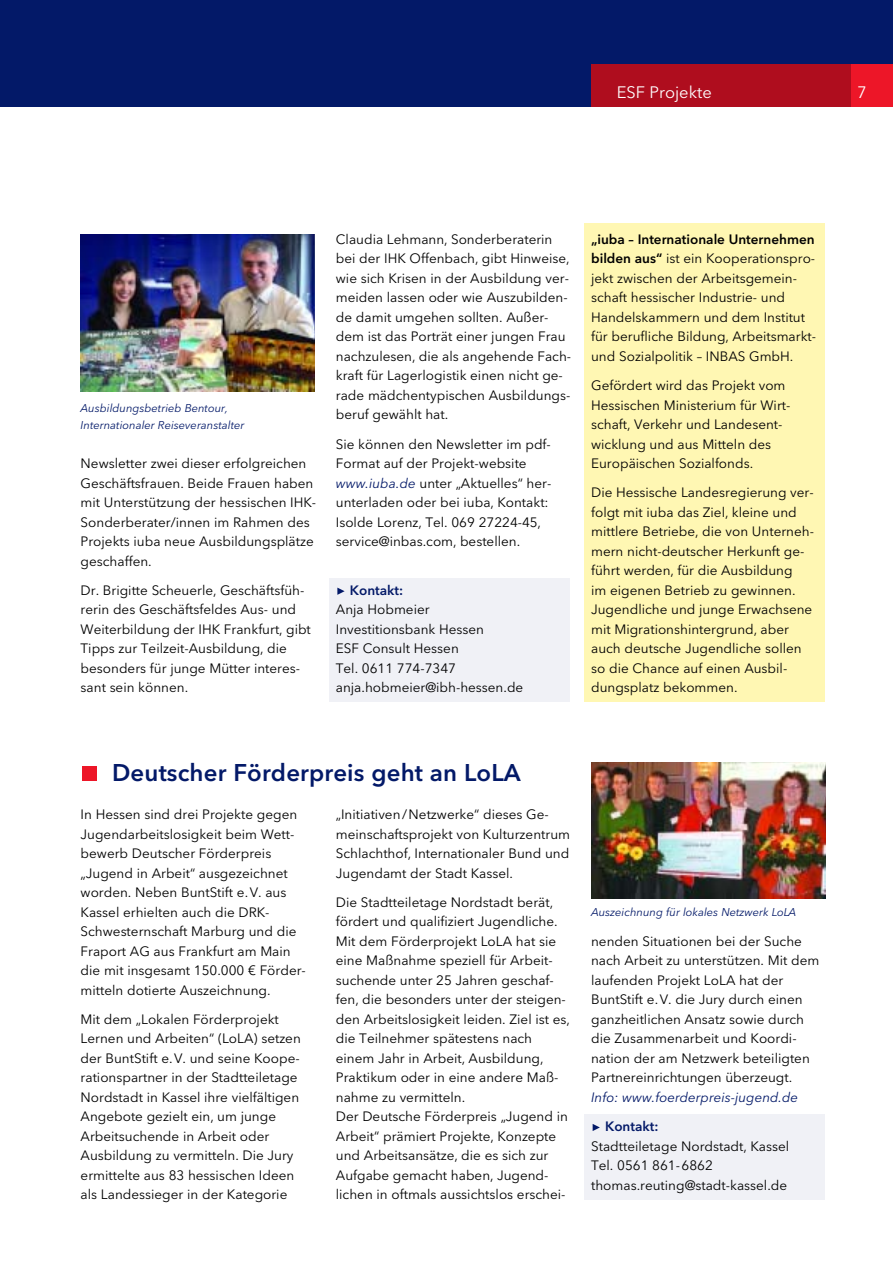
<style>
.page{position:relative;width:893px;height:1263px;background:#fff}
.page>*{position:absolute;margin:0;border:0;box-sizing:border-box;transform-origin:0 0}
.t1{font:600 24px "Avenir Next LT Pro";letter-spacing:.005em;color:#031968}
.t2{font:16.5px "Avenir Next LT Pro";color:#fff}
.t3{font:13.5px/19.5px "Avenir Next LT Pro";color:#000}
.t4{font:italic 13.5px "Avenir Next LT Pro";color:#031968}
.t5{font:600 13.5px "Avenir Next LT Pro";color:#031968}
.t6{font:italic 11.25px/16.5px "Avenir Next LT Pro";color:#031968}
.s1{font-style:italic;color:#031968}
.s2{font-weight:600}
</style>
<div class="page">
<div style="left:584px;top:223px;width:241px;height:479px;background:#fff7b3"></div>
<div style="left:0;top:0;width:892px;height:106px;background:#031968"></div>
<div style="left:850px;top:64px;width:42px;height:42px;background:#ed1628"></div>
<div style="left:591px;top:64px;width:259px;height:42px;background:#af0d1e"></div>
<div style="left:82px;top:766px;width:15px;height:15px;background:#ed1628"></div>
<div style="left:584px;top:1114px;width:241px;height:85px;background:#f0f1f6"></div>
<div style="left:329px;top:578px;width:241px;height:124px;background:#f0f1f6"></div>
<svg style="left:592px;top:1124px;width:8px;height:7px"></svg>
<img style="left:591px;top:762px;width:234px;height:137px">
<svg style="left:337px;top:588px;width:7px;height:7px"></svg>
<img style="left:81px;top:234px;width:233px;height:158px">
<p class="t2" style="left:616px;top:85px;width:97px">ESF Projekte</p>
<p class="t2" style="left:857px;top:85px;width:11px">7</p>
<p class="t6" style="left:81px;top:401px;width:165px">Ausbildungsbetrieb Bentour,<br>Internationaler Reiseveranstalter</p>
<p class="t3" style="left:81px;top:455px;width:237px">Newsletter zwei dieser erfolgreichen Geschäftsfrauen. Beide Frauen haben mit Unterstützung der hessischen IHK-Sonderberater/innen im Rahmen des Projekts iuba neue Ausbildungsplätze geschaffen.</p>
<p class="t3" style="left:81px;top:582px;width:232px">Dr. Brigitte Scheuerle, Geschäftsfüh&shy;rerin des Geschäftsfeldes Aus- und Weiterbildung der IHK Frankfurt, gibt Tipps zur Teilzeit-Ausbildung, die besonders für junge Mütter interes&shy;sant sein können.</p>
<p class="t3" style="left:336px;top:231px;width:237px">Claudia Lehmann, Sonderberaterin bei der IHK Offenbach, gibt Hinweise, wie sich Krisen in der Ausbildung ver&shy;meiden lassen oder wie Auszubilden&shy;de damit umgehen sollten. Außer&shy;dem ist das Porträt einer jungen Frau nachzulesen, die als angehende Fach&shy;kraft für Lagerlogistik einen nicht ge&shy;rade mädchentypischen Ausbildungs&shy;beruf gewählt hat.</p>
<p class="t3" style="left:336px;top:435px;width:217px">Sie können den Newsletter im pdf-Format auf der Projekt-website <span class="s1">www.iuba.de</span> unter „Aktuelles“ her&shy;unterladen oder bei iuba, Kontakt:<br>Isolde Lorenz, Tel. 069 27224-45, service@inbas.com, bestellen.</p>
<p class="t5" style="left:350px;top:585px;width:55px">Kontakt:</p>
<p class="t3" style="left:336px;top:601px;width:189px">Anja Hobmeier<br>Investitionsbank Hessen<br>ESF Consult Hessen<br>Tel. 0611 774-7347 anja.hobmeier@ibh-hessen.de</p>
<p class="t3" style="left:591px;top:231px;width:226px"><span class="s2">„iuba – Internationale Unternehmen bilden aus“</span> ist ein Kooperationspro&shy;jekt zwischen der Arbeitsgemein&shy;schaft hessischer Industrie- und Handelskammern und dem Institut für berufliche Bildung, Arbeitsmarkt&shy;und Sozialpolitik – INBAS GmbH.</p>
<p class="t3" style="left:591px;top:377px;width:201px">Gefördert wird das Projekt vom<br>Hessischen Ministerium für Wirt&shy;schaft, Verkehr und Landesent&shy;wicklung und aus Mitteln des<br>Europäischen Sozialfonds.</p>
<p class="t3" style="left:591px;top:484px;width:224px">Die Hessische Landesregierung ver&shy;folgt mit iuba das Ziel, kleine und mittlere Betriebe, die von Unterneh&shy;mern nicht-deutscher Herkunft ge&shy;führt werden, für die Ausbildung<br>im eigenen Betrieb zu gewinnen.<br>Jugendliche und junge Erwachsene mit Migrationshintergrund, aber auch deutsche Jugendliche sollen so die Chance auf einen Ausbil&shy;dungsplatz bekommen.</p>
<h1 class="t1" style="left:112px;top:763px;width:410px">Deutscher Förderpreis geht an LoLA</h1>
<p class="t3" style="left:81px;top:806px;width:227px">In Hessen sind drei Projekte gegen Jugendarbeitslosigkeit beim Wett&shy;bewerb Deutscher Förderpreis „Jugend in Arbeit“ ausgezeichnet worden. Neben BuntStift e.V. aus Kassel erhielten auch die DRK-Schwesternschaft Marburg und die Fraport AG aus Frankfurt am Main die mit insgesamt 150.000 € Förder&shy;mitteln dotierte Auszeichnung.</p>
<p class="t3" style="left:81px;top:1011px;width:222px">Mit dem „Lokalen Förderprojekt Lernen und Arbeiten“ (LoLA) setzen der BuntStift e.V. und seine Koope&shy;rationspartner in der Stadtteiletage Nordstadt in Kassel ihre vielfältigen Angebote gezielt ein, um junge Arbeitsuchende in Arbeit oder Ausbildung zu vermitteln. Die Jury ermittelte aus 83 hessischen Ideen als Landessieger in der Kategorie</p>
<p class="t3" style="left:336px;top:806px;width:236px">„Initiativen/Netzwerke“ dieses Ge&shy;meinschaftsprojekt von Kulturzentrum Schlachthof, Internationaler Bund und Jugendamt der Stadt Kassel.</p>
<p class="t3" style="left:336px;top:894px;width:236px">Die Stadtteiletage Nordstadt berät, fördert und qualifiziert Jugendliche.<br>Mit dem Förderprojekt LoLA hat sie eine Maßnahme speziell für Arbeit&shy;suchende unter 25 Jahren geschaf&shy;fen, die besonders unter der steigen&shy;den Arbeitslosigkeit leiden. Ziel ist es, die Teilnehmer spätestens nach einem Jahr in Arbeit, Ausbildung, Praktikum oder in eine andere Maß&shy;nahme zu vermitteln.<br>Der Deutsche Förderpreis „Jugend in Arbeit“ prämiert Projekte, Konzepte und Arbeitsansätze, die es sich zur Aufgabe gemacht haben, Jugend&shy;lichen in oftmals aussichtslos erschei-</p>
<p class="t6" style="left:591px;top:905px;width:207px">Auszeichnung für lokales Netzwerk LoLA</p>
<p class="t3" style="left:591px;top:933px;width:230px">nenden Situationen bei der Suche nach Arbeit zu unterstützen. Mit dem laufenden Projekt LoLA hat der BuntStift e.V. die Jury durch einen ganzheitlichen Ansatz sowie durch die Zusammenarbeit und Koordi&shy;nation der am Netzwerk beteiligten Partnereinrichtungen überzeugt.</p>
<p class="t4" style="left:591px;top:1092px;width:208px">Info: www.foerderpreis-jugend.de</p>
<p class="t5" style="left:605px;top:1121px;width:55px">Kontakt:</p>
<p class="t3" style="left:591px;top:1137px;width:199px">Stadtteiletage Nordstadt, Kassel<br>Tel. 0561 861-6862 thomas.reuting@stadt-kassel.de</p>
</div>
